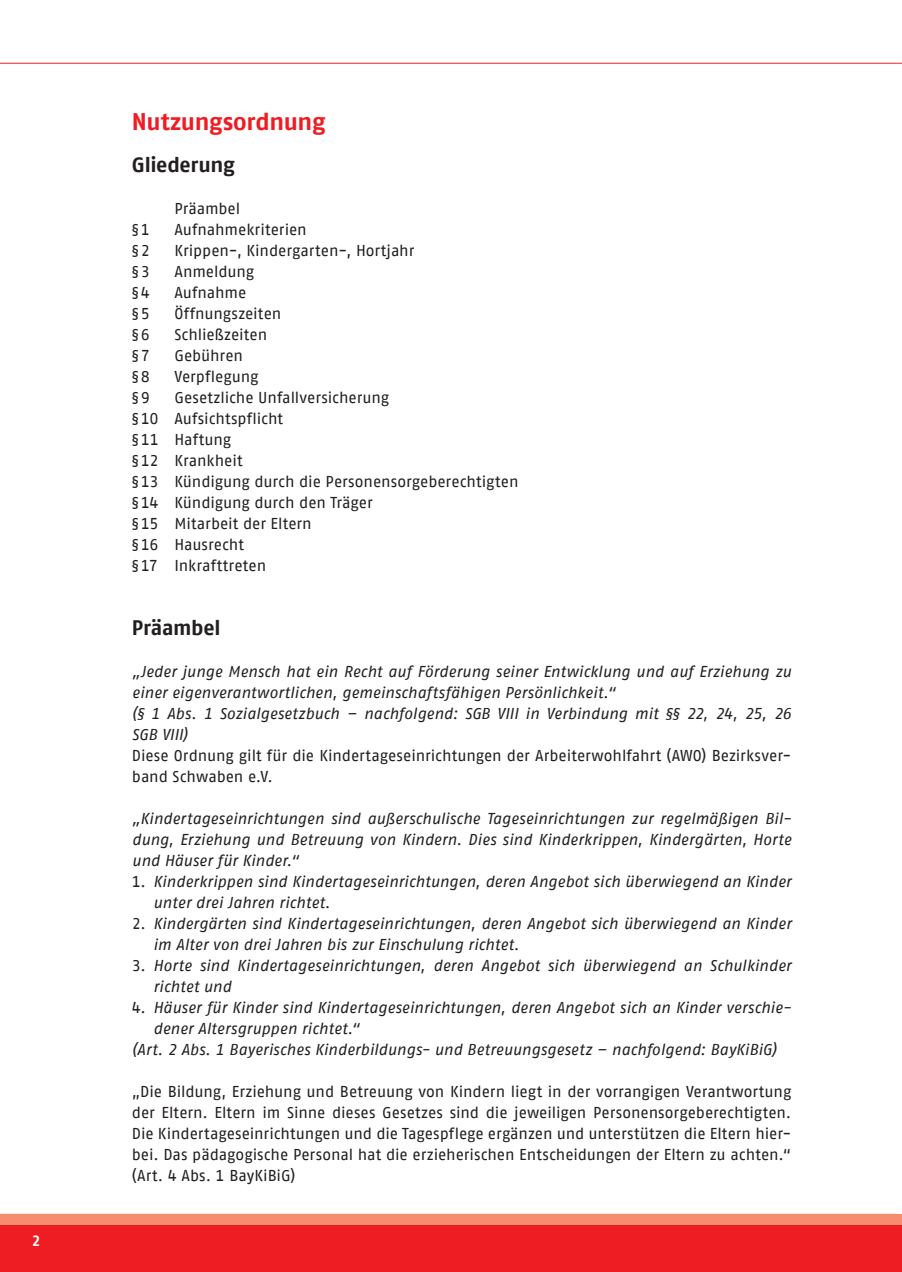
<style>
.page{position:relative;width:902px;height:1272px;background:#fff}
.page>*{position:absolute;margin:0;border:0;box-sizing:border-box;transform-origin:0 0}
.t1{font:700 24px "AWO Fago Office";letter-spacing:-.015em;color:#ee1d23}
.t2{font:700 21px "AWO Fago Office";letter-spacing:-.015em;color:#231f20}
.t3{font:italic 15.75px/21px "AWO Fago Office";color:#231f20}
.t4{font:15.75px/21px "AWO Fago Office";letter-spacing:-.005em;color:#231f20}
.t5{font:700 15px "AWO Fago Office";color:#fff}
.s1{font-style:normal}
</style>
<div class="page">
<div style="left:0;top:1213px;width:897px;height:58px;background:#ee1d23"></div>
<div style="left:0;top:1213px;width:897px;height:11px;background:#f68d6f"></div>
<hr style="left:897px;top:1213px;width:4px;height:58px;background:#ee1d23">
<hr style="left:897px;top:1213px;width:4px;height:11px;background:#f68d6f">
<hr style="left:0;top:63px;width:897px;height:1px;background:#ee1d23">
<p class="t5" style="left:32px;top:1231px;width:10px">2</p>
<h1 class="t1" style="left:132px;top:108px;width:195px">Nutzungsordnung</h1>
<h2 class="t2" style="left:132px;top:153px;width:105px">Gliederung</h2>
<p class="t4" style="left:174px;top:198px;width:67px">Präambel</p>
<p class="t4" style="left:132px;top:219px;width:20px">§ 1</p>
<p class="t4" style="left:174px;top:219px;width:134px">Aufnahmekriterien</p>
<p class="t4" style="left:132px;top:240px;width:20px">§ 2</p>
<p class="t4" style="left:174px;top:240px;width:241px">Krippen-, Kindergarten-, Hortjahr</p>
<p class="t4" style="left:132px;top:261px;width:20px">§ 3</p>
<p class="t4" style="left:174px;top:261px;width:81px">Anmeldung</p>
<p class="t4" style="left:132px;top:282px;width:20px">§ 4</p>
<p class="t4" style="left:174px;top:282px;width:73px">Aufnahme</p>
<p class="t4" style="left:132px;top:303px;width:20px">§ 5</p>
<p class="t4" style="left:174px;top:303px;width:108px">Öffnungszeiten</p>
<p class="t4" style="left:132px;top:324px;width:20px">§ 6</p>
<p class="t4" style="left:174px;top:324px;width:94px">Schließzeiten</p>
<p class="t4" style="left:132px;top:345px;width:20px">§ 7</p>
<p class="t4" style="left:174px;top:345px;width:70px">Gebühren</p>
<p class="t4" style="left:132px;top:366px;width:20px">§ 8</p>
<p class="t4" style="left:174px;top:366px;width:86px">Verpflegung</p>
<p class="t4" style="left:132px;top:387px;width:20px">§ 9</p>
<p class="t4" style="left:132px;top:387px;width:388px;text-indent:43px">Gesetzliche Unfallversicherung<br>§ 10 Aufsichtspflicht<br>§ 11 Haftung<br>§ 12 Krankheit<br>§ 13 Kündigung durch die Personensorgeberechtigten § 14 Kündigung durch den Träger<br>§ 15 Mitarbeit der Eltern<br>§ 16 Hausrecht<br>§ 17 Inkrafttreten</p>
<h2 class="t2" style="left:132px;top:615px;width:90px">Präambel</h2>
<p class="t3" style="left:132px;top:660px;width:661px">„Jeder junge Mensch hat ein Recht auf Förderung seiner Entwicklung und auf Erziehung zu einer eigenverantwortlichen, gemeinschaftsfähigen Persönlichkeit.“<br>(§ 1 Abs. 1 Sozialgesetzbuch – nachfolgend: SGB VIII in Verbindung mit §§ 22, 24, 25, 26<br>SGB VIII)</p>
<p class="t4" style="left:132px;top:744px;width:660px">Diese Ordnung gilt für die Kindertageseinrichtungen der Arbeiterwohlfahrt (AWO) Bezirksver&shy;band Schwaben e.V.</p>
<p class="t3" style="left:132px;top:807px;width:661px;text-align:justify">„Kindertageseinrichtungen sind außerschulische Tageseinrichtungen zur regelmäßigen Bil&shy;dung, Erziehung und Betreuung von Kindern. Dies sind Kinderkrippen, Kindergärten, Horte und Häuser für Kinder.“</p>
<p class="t3" style="left:153px;top:870px;width:639px;text-indent:-21px"><span class="s1">1.</span> Kinderkrippen sind Kindertageseinrichtungen, deren Angebot sich überwiegend an Kinder unter drei Jahren richtet.</p>
<p class="t3" style="left:153px;top:912px;width:639px;text-indent:-21px"><span class="s1">2.</span> Kindergärten sind Kindertageseinrichtungen, deren Angebot sich überwiegend an Kinder im Alter von drei Jahren bis zur Einschulung richtet.</p>
<p class="t3" style="left:153px;top:954px;width:639px;text-indent:-21px"><span class="s1">3.</span> Horte sind Kindertageseinrichtungen, deren Angebot sich überwiegend an Schulkinder richtet und</p>
<p class="t3" style="left:132px;top:996px;width:660px"><span class="s1">4.</span> Häuser für Kinder sind Kindertageseinrichtungen, deren Angebot sich an Kinder verschie-</p>
<p class="t3" style="left:153px;top:1017px;width:208px">dener Altersgruppen richtet.“</p>
<p class="t3" style="left:132px;top:1038px;width:646px">(Art. 2 Abs. 1 Bayerisches Kinderbildungs- und Betreuungsgesetz – nachfolgend: BayKiBiG)</p>
<p class="t4" style="left:132px;top:1080px;width:661px;text-align:justify">„Die Bildung, Erziehung und Betreuung von Kindern liegt in der vorrangigen Verantwortung der Eltern. Eltern im Sinne dieses Gesetzes sind die jeweiligen Personensorgeberechtigten.<br>Die Kindertageseinrichtungen und die Tagespflege ergänzen und unterstützen die Eltern hier&shy;bei. Das pädagogische Personal hat die erzieherischen Entscheidungen der Eltern zu achten.“ (Art. 4 Abs. 1 BayKiBiG)</p>
</div>
